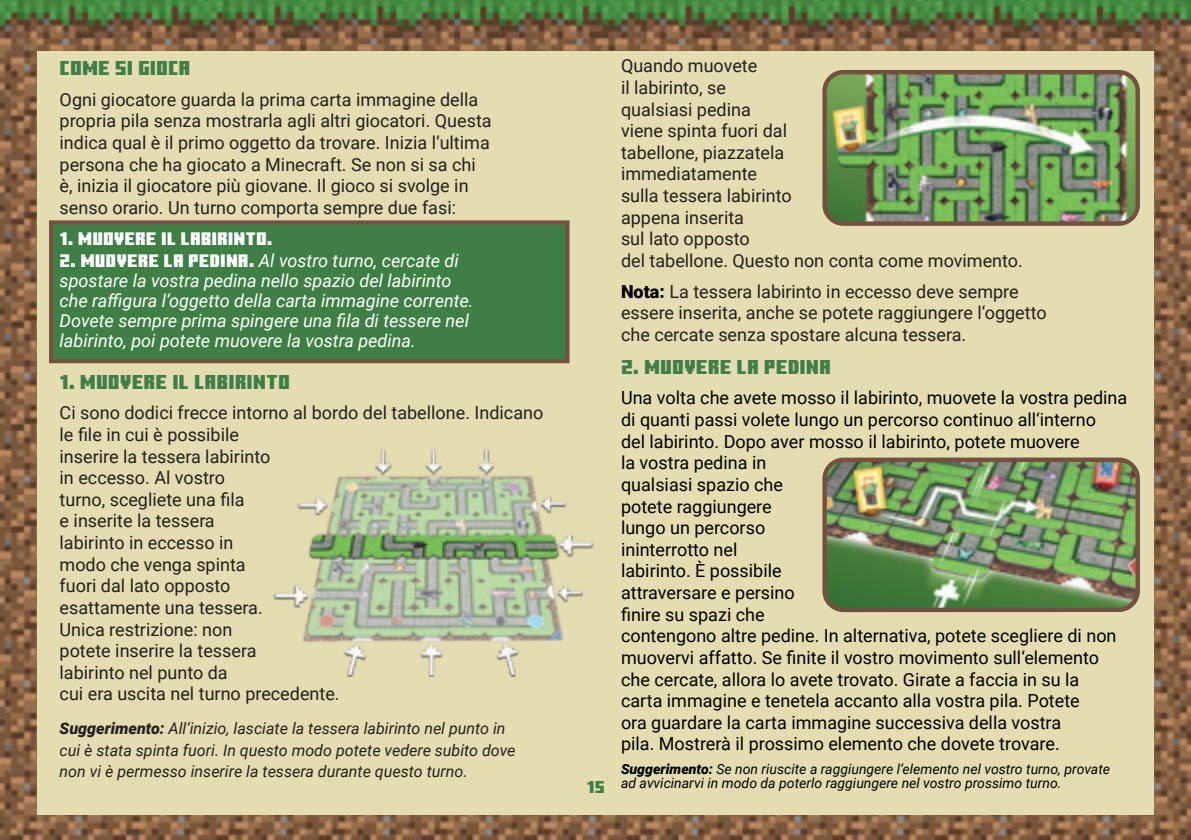
<style>
.page{position:relative;width:1191px;height:840px;background:#fff}
.page>*{position:absolute;margin:0;border:0;box-sizing:border-box;transform-origin:0 0}
.t1{font:20px "Minecraft Tenv 2";color:#3f7f46}
.t2{font:18px/21.6px "Roboto";color:#231f20}
.t3{font:18px/21.6px "Roboto";color:#000001}
.t4{font:italic 18px/20px "Roboto";color:#fff}
.t5{font:18px "Minecraft Tenv 2";color:#fff}
.t6{font:17px "Minecraft Tenv 2";color:#3f7f46}
.t7{font:italic 16px/21.8px "Roboto";color:#231f20}
.t8{font:italic 14px/14.4px "Roboto";color:#000001}
.s1{font-family:"Minecraft Tenv 2";font-style:normal}
.s2{font-weight:900}
.s3{font-weight:900;color:#000}
</style>
<div class="page">
<img style="left:0;top:0;width:1191px;height:839px">
<div style="left:37px;top:51px;width:1116px;height:762px;background:#e4ddb1"></div>
<img style="left:824px;top:72px;width:313px;height:151px">
<div style="left:822px;top:70px;width:318px;height:156px;border:4px solid #74513e;border-radius:19px"></div>
<img style="left:267px;top:436px;width:335px;height:240px">
<img style="left:824px;top:459px;width:313px;height:150px">
<div style="left:822px;top:457px;width:318px;height:154px;border:4px solid #74513e;border-radius:19px"></div>
<svg style="left:47px;top:218px;width:524px;height:147px"></svg>
<p class="t1" style="left:60px;top:55px;width:132px">COME SI GIOCA</p>
<p class="t2" style="left:60px;top:88px;width:433px">Ogni giocatore guarda la prima carta immagine della propria pila senza mostrarla agli altri giocatori. Questa indica qual è il primo oggetto da trovare. Inizia l‘ultima persona che ha giocato a Minecraft. Se non si sa chi è, inizia il giocatore più giovane. Il gioco si svolge in senso orario. Un turno comporta sempre due fasi:</p>
<p class="t5" style="left:60px;top:226px;width:214px">1. MUOVERE IL LABIRINTO.</p>
<p class="t4" style="left:60px;top:249px;width:415px"><span class="s1">2. MUOVERE LA PEDINA.</span> Al vostro turno, cercate di spostare la vostra pedina nello spazio del labirinto che raffigura l‘oggetto della carta immagine corrente.<br>Dovete sempre prima spingere una fila di tessere nel labirinto, poi potete muovere la vostra pedina.</p>
<p class="t1" style="left:60px;top:369px;width:232px">1. MUOVERE IL LABIRINTO</p>
<p class="t2" style="left:60px;top:401px;width:485px">Ci sono dodici frecce intorno al bordo del tabellone. Indicano le file in cui è possibile<br>inserire la tessera labirinto<br>in eccesso. Al vostro<br>turno, scegliete una fila<br>e inserite la tessera<br>labirinto in eccesso in<br>modo che venga spinta<br>fuori dal lato opposto<br>esattamente una tessera.<br>Unica restrizione: non<br>potete inserire la tessera<br>labirinto nel punto da<br>cui era uscita nel turno precedente.</p>
<p class="t7" style="left:60px;top:716px;width:457px"><span class="s2">Suggerimento:</span> All‘inizio, lasciate la tessera labirinto nel punto in cui è stata spinta fuori. In questo modo potete vedere subito dove non vi è permesso inserire la tessera durante questo turno.</p>
<p class="t6" style="left:587px;top:776px;width:19px">15</p>
<p class="t2" style="left:621px;top:54px;width:403px">Quando muovete<br>il labirinto, se<br>qualsiasi pedina<br>viene spinta fuori dal<br>tabellone, piazzatela<br>immediatamente<br>sulla tessera labirinto<br>appena inserita<br>sul lato opposto<br>del tabellone. Questo non conta come movimento.</p>
<p class="t2" style="left:621px;top:279px;width:427px"><span class="s3">Nota:</span> La tessera labirinto in eccesso deve sempre essere inserita, anche se potete raggiungere l‘oggetto che cercate senza spostare alcuna tessera.</p>
<p class="t1" style="left:621px;top:354px;width:211px">2. MUOVERE LA PEDINA</p>
<p class="t3" style="left:621px;top:386px;width:508px">Una volta che avete mosso il labirinto, muovete la vostra pedina di quanti passi volete lungo un percorso continuo all‘interno<br>del labirinto. Dopo aver mosso il labirinto, potete muovere<br>la vostra pedina in<br>qualsiasi spazio che<br>potete raggiungere<br>lungo un percorso<br>ininterrotto nel<br>labirinto. È possibile<br>attraversare e persino<br>finire su spazi che<br>contengono altre pedine. In alternativa, potete scegliere di non muovervi affatto. Se finite il vostro movimento sull‘elemento che cercate, allora lo avete trovato. Girate a faccia in su la<br>carta immagine e tenetela accanto alla vostra pila. Potete<br>ora guardare la carta immagine successiva della vostra<br>pila. Mostrerà il prossimo elemento che dovete trovare.</p>
<p class="t8" style="left:621px;top:760px;width:490px"><span class="s2">Suggerimento:</span> Se non riuscite a raggiungere l‘elemento nel vostro turno, provate ad avvicinarvi in modo da poterlo raggiungere nel vostro prossimo turno.</p>
</div>
